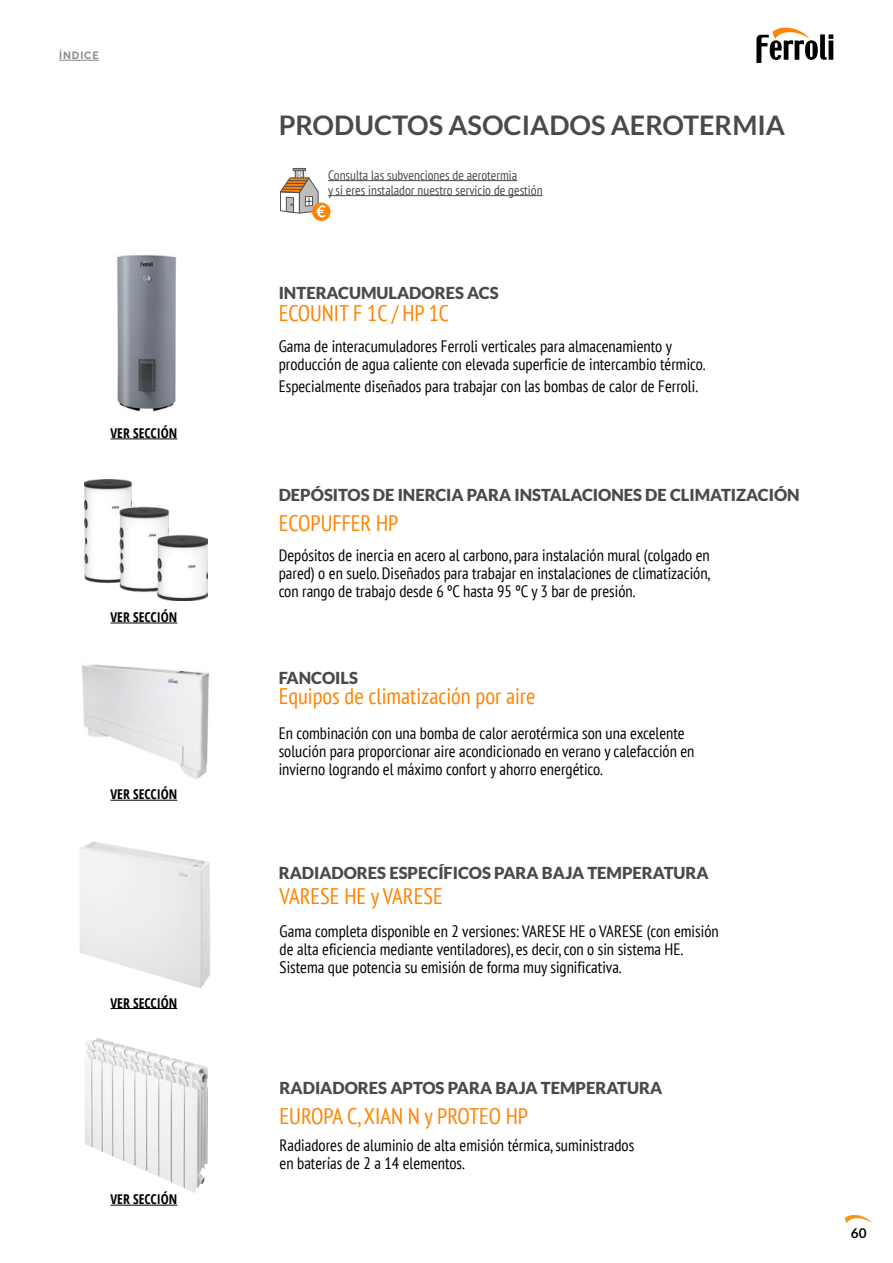
<style>
.page{position:relative;width:893px;height:1263px;background:#fff}
.page>*{position:absolute;margin:0;border:0;box-sizing:border-box;transform-origin:0 0}
.Titulo{font:700 27px "Lato";color:#4a4a49}
.Titulo-2{font:condensed 22.5px "PT Sans";color:#ff8300}
.Entradilla{font:condensed 16.5px/18px "PT Sans";color:#000}
.Titulo-3{font:900 16.5px "Lato";color:#4a4a49}
.TEXTO_GENERAL{font:condensed 13.5px "PT Sans";color:#4a4a49}
.t1{font:700 13.5px "Open Sans Condensed";color:#000}
.t2{font:700 13.5px "Lato";color:#000}
.t3{font:700 10.5px "Raleway";letter-spacing:.085em;color:#878787}
</style>
<div class="page">
<img style="left:82px;top:664px;width:127px;height:115px">
<img style="left:117px;top:254px;width:60px;height:158px">
<img style="left:80px;top:841px;width:130px;height:147px">
<img style="left:85px;top:1039px;width:123px;height:154px">
<img style="left:85px;top:480px;width:123px;height:120px">
<svg style="left:845px;top:1215px;width:27px;height:8px"></svg>
<hr style="left:111px;top:800px;width:66px;height:1px;background:#000">
<hr style="left:111px;top:1008px;width:66px;height:1px;background:#000">
<hr style="left:111px;top:439px;width:66px;height:1px;background:#000">
<hr style="left:111px;top:1205px;width:66px;height:1px;background:#000">
<svg style="left:756px;top:28px;width:77px;height:34px"></svg>
<hr style="left:59px;top:60px;width:40px;height:1px;background:#878787">
<hr style="left:111px;top:623px;width:66px;height:1px;background:#000">
<hr style="left:328px;top:180px;width:189px;height:1px;background:#4a4a49">
<hr style="left:328px;top:195px;width:215px;height:1px;background:#4a4a49">
<svg style="left:312px;top:203px;width:19px;height:18px"></svg>
<svg style="left:280px;top:168px;width:46px;height:49px"></svg>
<p class="t3" style="left:59px;top:50px;width:41px">ÍNDICE</p>
<p class="t1" style="left:111px;top:424px;width:68px">VER SECCIÓN</p>
<p class="t1" style="left:111px;top:608px;width:68px">VER SECCIÓN</p>
<p class="t1" style="left:111px;top:785px;width:68px">VER SECCIÓN</p>
<p class="t1" style="left:111px;top:993px;width:68px">VER SECCIÓN</p>
<p class="t1" style="left:111px;top:1190px;width:68px">VER SECCIÓN</p>
<p class="Titulo" style="left:279px;top:109px;width:508px">PRODUCTOS ASOCIADOS AEROTERMIA</p>
<p class="TEXTO_GENERAL" style="left:328px;top:166px;width:191px">Consulta las subvenciones de aerotermia</p>
<p class="TEXTO_GENERAL" style="left:328px;top:181px;width:216px">y si eres instalador nuestro servicio de gestión</p>
<p class="Titulo-3" style="left:279px;top:283px;width:221px">INTERACUMULADORES ACS</p>
<h2 class="Titulo-2" style="left:279px;top:301px;width:172px">ECOUNIT F 1C / HP 1C</h2>
<p class="Entradilla" style="left:279px;top:336px;width:428px">Gama de interacumuladores Ferroli verticales para almacenamiento y producción de agua caliente con elevada superficie de intercambio térmico.</p>
<p class="Entradilla" style="left:279px;top:377px;width:421px">Especialmente diseñados para trabajar con las bombas de calor de Ferroli.</p>
<p class="Titulo-3" style="left:279px;top:485px;width:523px">DEPÓSITOS DE INERCIA PARA INSTALACIONES DE CLIMATIZACIÓN</p>
<p class="Titulo-2" style="left:279px;top:508px;width:121px">ECOPUFFER HP</p>
<p class="Entradilla" style="left:279px;top:546px;width:433px;text-align:justify">Depósitos de inercia en acero al carbono, para instalación mural (colgado en pared) o en suelo. Diseñados para trabajar en instalaciones de climatización, con rango de trabajo desde 6 ºC hasta 95 ºC y 3 bar de presión.</p>
<p class="Titulo-3" style="left:279px;top:668px;width:81px">FANCOILS</p>
<p class="Titulo-2" style="left:279px;top:682px;width:258px">Equipos de climatización por aire</p>
<p class="Entradilla" style="left:279px;top:724px;width:417px">En combinación con una bomba de calor aerotérmica son una excelente solución para proporcionar aire acondicionado en verano y calefacción en invierno logrando el máximo confort y ahorro energético.</p>
<p class="Titulo-3" style="left:279px;top:863px;width:432px">RADIADORES ESPECÍFICOS PARA BAJA TEMPERATURA</p>
<p class="Titulo-2" style="left:280px;top:881px;width:165px">VARESE HE y VARESE</p>
<p class="Entradilla" style="left:280px;top:922px;width:441px">Gama completa disponible en 2 versiones: VARESE HE o VARESE (con emisión de alta eficiencia mediante ventiladores), es decir, con o sin sistema HE.<br>Sistema que potencia su emisión de forma muy significativa.</p>
<p class="Titulo-3" style="left:280px;top:1078px;width:384px">RADIADORES APTOS PARA BAJA TEMPERATURA</p>
<p class="Titulo-2" style="left:280px;top:1101px;width:250px">EUROPA C, XIAN N y PROTEO HP</p>
<p class="Entradilla" style="left:280px;top:1136px;width:356px">Radiadores de aluminio de alta emisión térmica, suministrados en baterías de 2 a 14 elementos.</p>
<p class="t2" style="left:851px;top:1226px;width:17px">60</p>
</div>
